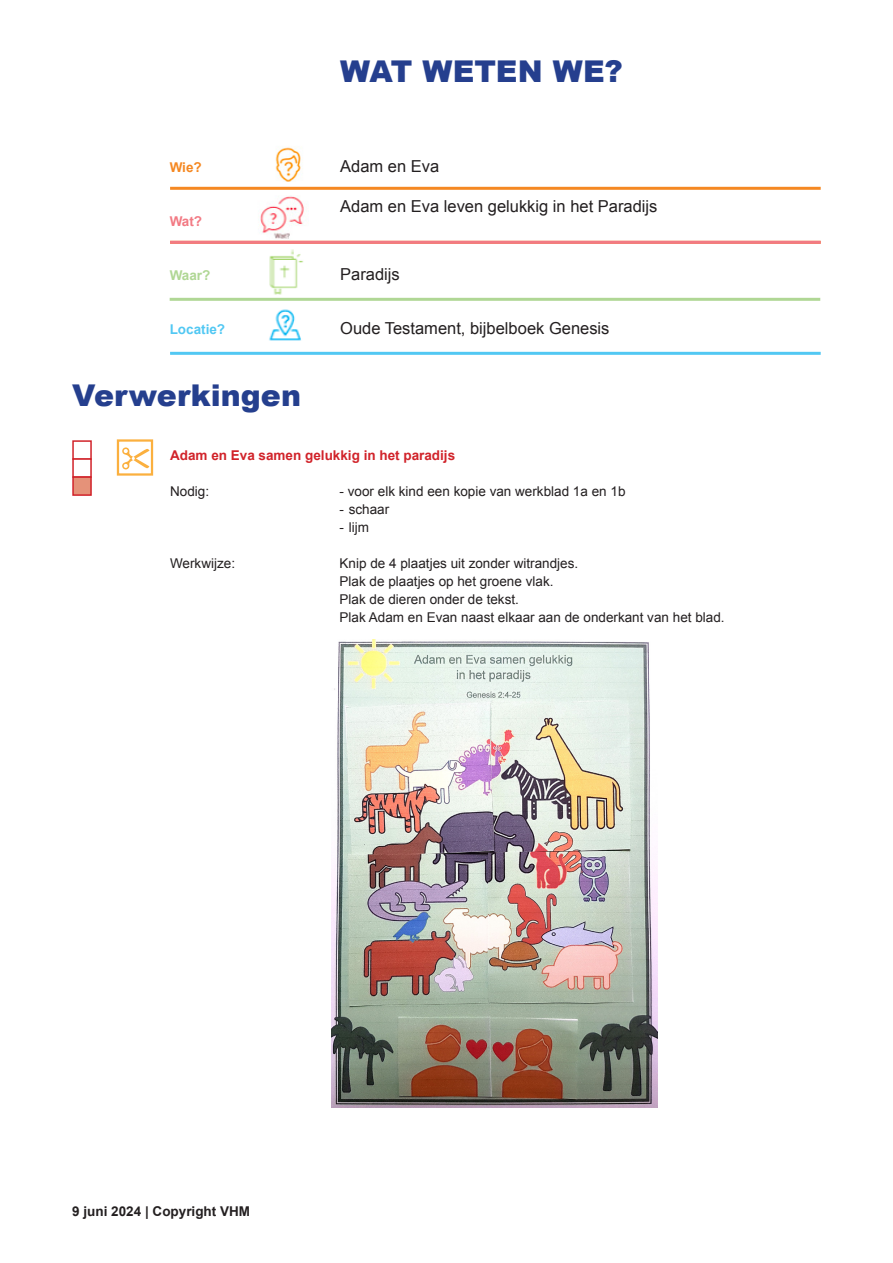
<style>
.page{position:relative;width:893px;height:1263px;background:#fff}
.page>*{position:absolute;margin:0;border:0;box-sizing:border-box;transform-origin:0 0}
.Kop{font:900 30px "Arial";letter-spacing:.005em;color:#253f8e}
.platte_tekst_verwerk{font:16.5px "Arial";color:#231f20}
.platte_tekst_verwerk-2{font:13.5px "Arial";color:#231f20}
.Kopje_rood{font:700 13.5px "Arial";color:#d1232a}
.t1{font:700 13.5px "Arial";color:#231f20}
.Kopje_2{font:700 13.5px "Arial";color:#52c8f3}
.Kopje_2-2{font:700 13.5px "Arial";color:#b0d795}
.Kopje_2-3{font:700 13.5px "Arial";color:#f58822}
.Kopje_2-4{font:700 13.5px "Arial";color:#f27a84}
</style>
<div class="page">
<div style="left:72px;top:440px;width:20px;height:20px;background:#fff;border:2px solid #d1232a"></div>
<div style="left:72px;top:458px;width:20px;height:20px;background:#fff;border:2px solid #d1232a"></div>
<div style="left:72px;top:476px;width:20px;height:20px;background:#e59279;border:2px solid #d1232a"></div>
<div style="left:117px;top:439px;width:36px;height:37px;border:2px solid #fbb03f"></div>
<svg style="left:122px;top:447px;width:28px;height:22px"></svg>
<img style="left:275px;top:147px;width:26px;height:34px">
<img style="left:260px;top:195px;width:45px;height:44px">
<img style="left:269px;top:249px;width:35px;height:46px">
<img style="left:269px;top:309px;width:32px;height:31px">
<hr style="left:170px;top:187px;width:651px;height:3px;background:#f58822">
<hr style="left:170px;top:241px;width:651px;height:3px;background:#f27a84">
<hr style="left:170px;top:298px;width:650px;height:3px;background:#b0d795">
<hr style="left:170px;top:352px;width:651px;height:3px;background:#52c8f3">
<img style="left:331px;top:640px;width:326px;height:468px">
<p class="Kopje_2-3" style="left:170px;top:158px;width:34px">Wie?</p>
<p class="Kopje_2-4" style="left:170px;top:212px;width:34px">Wat?</p>
<p class="Kopje_2-2" style="left:170px;top:266px;width:42px">Waar?</p>
<p class="Kopje_2" style="left:170px;top:320px;width:57px">Locatie?</p>
<p class="Kop" style="left:340px;top:49px;width:284px">WAT WETEN WE?</p>
<p class="platte_tekst_verwerk" style="left:340px;top:155px;width:101px">Adam en Eva</p>
<p class="platte_tekst_verwerk" style="left:340px;top:196px;width:319px">Adam en Eva leven gelukkig in het Paradijs</p>
<p class="platte_tekst_verwerk" style="left:340px;top:263px;width:61px">Paradijs</p>
<p class="platte_tekst_verwerk" style="left:340px;top:317px;width:271px">Oude Testament, bijbelboek Genesis</p>
<p class="Kop" style="left:72px;top:373px;width:230px">Verwerkingen</p>
<p class="Kopje_rood" style="left:170px;top:446px;width:287px">Adam en Eva samen gelukkig in het paradijs</p>
<p class="platte_tekst_verwerk-2" style="left:170px;top:482px;width:41px">Nodig:</p>
<p class="platte_tekst_verwerk-2" style="left:340px;top:482px;width:287px">- voor elk kind een kopie van werkblad 1a en 1b</p>
<p class="platte_tekst_verwerk-2" style="left:340px;top:500px;width:51px">- schaar</p>
<p class="platte_tekst_verwerk-2" style="left:340px;top:518px;width:31px">- lijm</p>
<p class="platte_tekst_verwerk-2" style="left:170px;top:554px;width:66px">Werkwijze:</p>
<p class="platte_tekst_verwerk-2" style="left:340px;top:554px;width:240px">Knip de 4 plaatjes uit zonder witrandjes.</p>
<p class="platte_tekst_verwerk-2" style="left:340px;top:572px;width:215px">Plak de plaatjes op het groene vlak.</p>
<p class="platte_tekst_verwerk-2" style="left:340px;top:590px;width:181px">Plak de dieren onder de tekst.</p>
<p class="platte_tekst_verwerk-2" style="left:340px;top:608px;width:386px">Plak Adam en Evan naast elkaar aan de onderkant van het blad.</p>
<p class="t1" style="left:72px;top:1202px;width:179px">9 juni 2024 | Copyright VHM</p>
</div>
